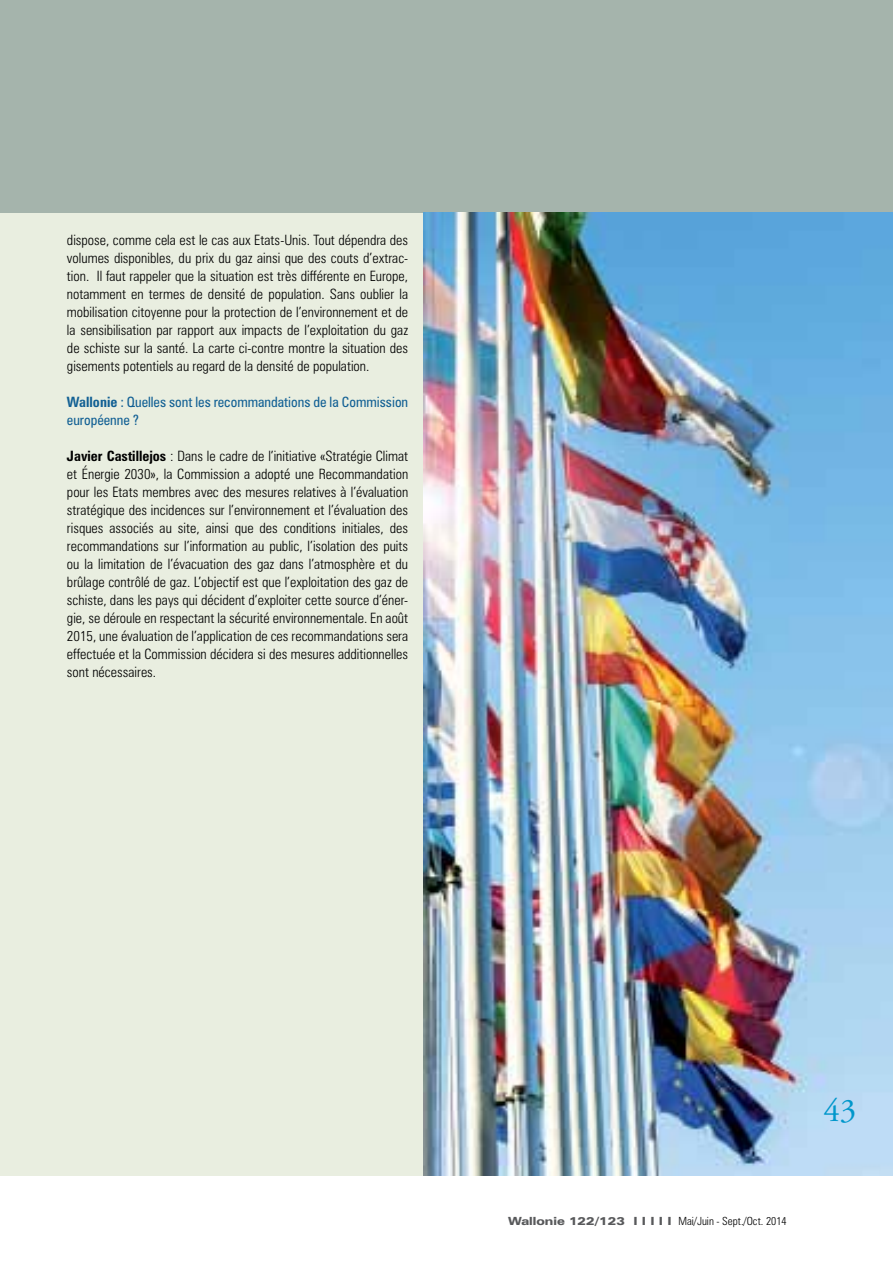
<style>
.page{position:relative;width:893px;height:1263px;background:#fff}
.page>*{position:absolute;margin:0;border:0;box-sizing:border-box;transform-origin:0 0}
.t1{font:33px "Adobe Garamond Pro";color:#0097cb}
.t2{font:300 condensed 14.25px/18px "Zurich BT";color:#000;text-align:justify}
.t3{font:condensed 14.25px/18px "Zurich BT";color:#126094}
.t4{font:300 condensed 11.25px "Zurich BT";color:#000}
.s1{font-weight:700}
.s2{font-weight:900;font-stretch:expanded;color:#58595b}
</style>
<div class="page">
<div style="left:0;top:213px;width:423px;height:963px;background:#e9eee0"></div>
<div style="left:0;top:0;width:893px;height:213px;background:#a5b4ac"></div>
<img style="left:423px;top:213px;width:470px;height:963px">
<p class="t2" style="left:67px;top:231px;width:343px">dispose, comme cela est le cas aux Etats-Unis. Tout dépendra des volumes disponibles, du prix du gaz ainsi que des couts d’extrac&shy;tion. Il faut rappeler que la situation est très différente en Europe, notamment en termes de densité de population. Sans oublier la mobilisation citoyenne pour la protection de l’environnement et de la sensibilisation par rapport aux impacts de l’exploitation du gaz de schiste sur la santé. La carte ci-contre montre la situation des gisements potentiels au regard de la densité de population.</p>
<p class="t3" style="left:67px;top:393px;width:343px"><span class="s1">Wallonie</span> : Quelles sont les recommandations de la Commission européenne ?</p>
<p class="t2" style="left:67px;top:447px;width:343px"><span class="s1">Javier Castillejos</span> : Dans le cadre de l’initiative «Stratégie Climat et Énergie 2030», la Commission a adopté une Recommandation pour les Etats membres avec des mesures relatives à l’évaluation stratégique des incidences sur l’environnement et l’évaluation des risques associés au site, ainsi que des conditions initiales, des recommandations sur l’information au public, l’isolation des puits ou la limitation de l’évacuation des gaz dans l’atmosphère et du brûlage contrôlé de gaz. L’objectif est que l’exploitation des gaz de schiste, dans les pays qui décident d’exploiter cette source d’éner&shy;gie, se déroule en respectant la sécurité environnementale. En août 2015, une évaluation de l’application de ces recommandations sera effectuée et la Commission décidera si des mesures additionnelles sont nécessaires.</p>
<p class="t4" style="left:508px;top:1214px;width:280px"><span class="s2">Wallonie 122/123 I I I I I</span> Mai/Juin - Sept./Oct. 2014</p>
<p class="t1" style="left:823px;top:1091px;width:34px">43</p>
</div>
